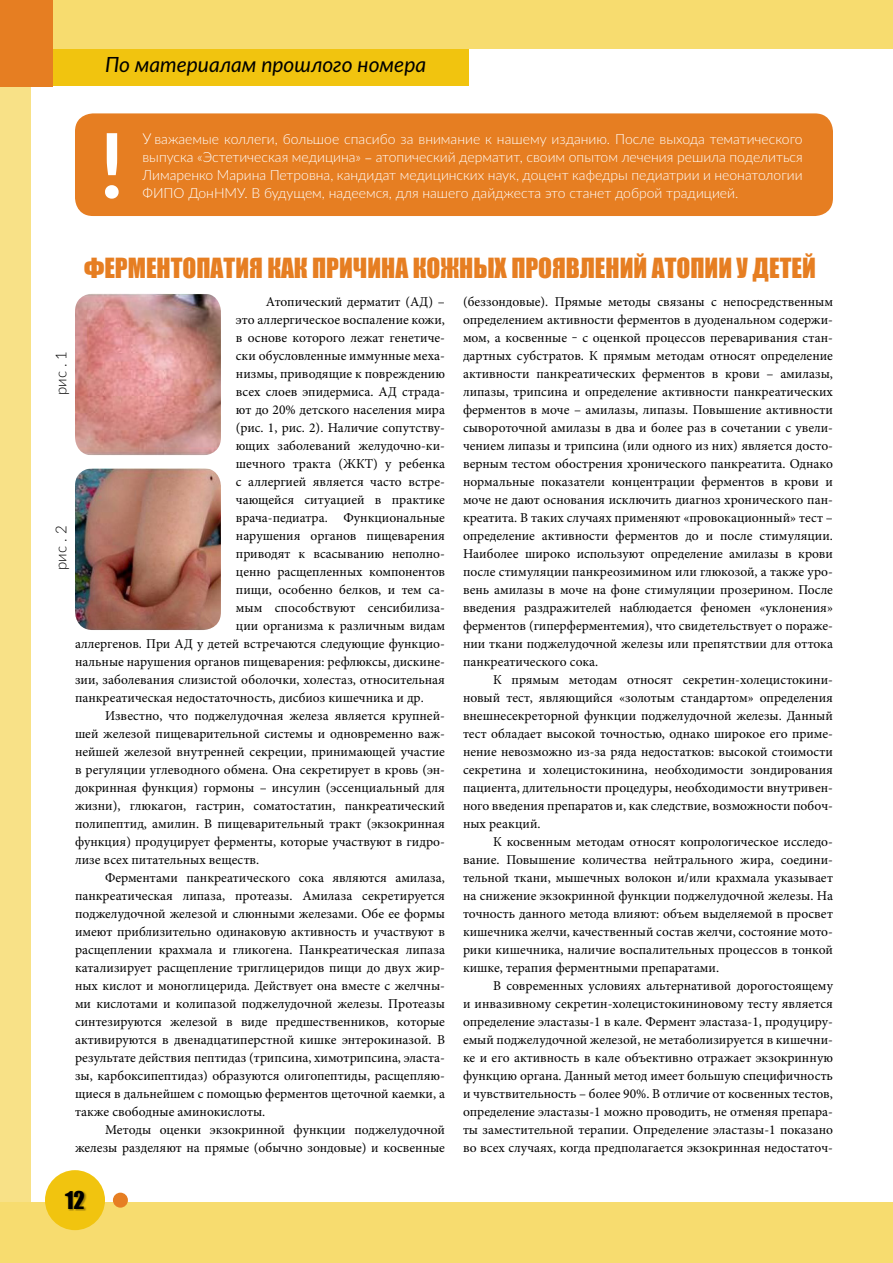
<style>
.page{position:relative;width:893px;height:1263px;background:#fff}
.page>*{position:absolute;margin:0;border:0;box-sizing:border-box;transform-origin:0 0}
.t1{font:700 89.7px "Lato";color:#fff}
.t2{font:25.5px "Impact";color:#e67e22}
.t3{font:22.5px "Impact";color:#000}
.t4{font:italic 21px "Lato";color:#000}
.t5{font:300 15px "Lato";color:#000}
.t6{font:300 13.95px/18px "Lato";color:#fff;text-align:justify}
.t7{font:13.5px/18px "Minion Pro";color:#000;text-align:justify}
.s1{font-size:15px}
.s2{font-family:"Minion Pro";font-weight:400}
</style>
<div class="page">
<div style="left:0;top:47px;width:469px;height:39px;background:#f1c40f"></div>
<div style="left:0;top:0;width:30px;height:1263px;background:#f8e187"></div>
<div style="left:0;top:1203px;width:893px;height:60px;background:#f7dc6f"></div>
<div style="left:0;top:0;width:893px;height:48px;background:#f7dc6f"></div>
<div style="left:0;top:0;width:52px;height:86px;background:#e67e22"></div>
<div style="left:45px;top:1170px;width:60px;height:60px;background:#f1c40f;border-radius:50%"></div>
<img style="left:65px;top:1191px;width:22px;height:19px">
<div style="left:113px;top:1193px;width:15px;height:15px;background:#e67e22;border-radius:50%"></div>
<div style="left:75px;top:113px;width:758px;height:103px;background:#e67e22;border-radius:18px"></div>
<img style="left:75px;top:293px;width:146px;height:162px">
<img style="left:75px;top:468px;width:146px;height:162px">
<h3 class="t4" style="left:105px;top:49px;width:323px">По материалам прошлого номера</h3>
<h1 class="t1" style="left:99px;top:99px;width:27px">!</h1>
<p class="t6" style="left:142px;top:129px;width:662px"><span class="s1">У</span> важаемые коллеги, большое спасибо за внимание к нашему изданию. После выхода тематического выпуска «Эстетическая медицина» <span class="s2">–</span> атопический дерматит, своим опытом лечения решила поделиться Лимаренко Марина Петровна, кандидат медицинских наук, доцент кафедры педиатрии и неонатологии ФИПО ДонНМУ. В будущем, надеемся, для нашего дайджеста это станет доброй традицией.</p>
<h2 class="t2" style="left:84px;top:248px;width:733px">ФЕРМЕНТОПАТИЯ КАК ПРИЧИНА КОЖНЫХ ПРОЯВЛЕНИЙ АТОПИИ У ДЕТЕЙ</h2>
<p class="t7" style="left:266px;top:293px;width:181px">Атопический дерматит (АД) –</p>
<p class="t7" style="left:236px;top:311px;width:211px">это аллергическое воспаление кожи,</p>
<p class="t7" style="left:236px;top:329px;width:211px">в основе которого лежат генетиче-</p>
<p class="t7" style="left:236px;top:347px;width:211px">ски обусловленные иммунные меха-</p>
<p class="t7" style="left:236px;top:365px;width:211px">низмы, приводящие к повреждению</p>
<p class="t7" style="left:236px;top:383px;width:211px">всех слоев эпидермиса. АД страда-</p>
<p class="t7" style="left:236px;top:401px;width:211px">ют до 20% детского населения мира</p>
<p class="t7" style="left:236px;top:419px;width:211px">(рис. 1, рис. 2). Наличие сопутству-</p>
<p class="t7" style="left:236px;top:437px;width:211px">ющих заболеваний желудочно-ки-</p>
<p class="t7" style="left:236px;top:455px;width:211px">шечного тракта (ЖКТ) у ребенка</p>
<p class="t7" style="left:236px;top:473px;width:211px">с аллергией является часто встре-</p>
<p class="t7" style="left:236px;top:491px;width:211px">чающейся ситуацией в практике</p>
<p class="t7" style="left:236px;top:509px;width:211px">врача-педиатра. Функциональные</p>
<p class="t7" style="left:236px;top:527px;width:211px">нарушения органов пищеварения</p>
<p class="t7" style="left:236px;top:545px;width:211px">приводят к всасыванию неполно-</p>
<p class="t7" style="left:236px;top:563px;width:211px">ценно расщепленных компонентов</p>
<p class="t7" style="left:236px;top:581px;width:211px">пищи, особенно белков, и тем са-</p>
<p class="t7" style="left:236px;top:599px;width:211px">мым способствуют сенсибилиза-</p>
<p class="t7" style="left:236px;top:617px;width:211px">ции организма к различным видам</p>
<p class="t7" style="left:75px;top:635px;width:371px">аллергенов. При АД у детей встречаются следующие функцио-</p>
<p class="t7" style="left:75px;top:653px;width:371px">нальные нарушения органов пищеварения: рефлюксы, дискине-</p>
<p class="t7" style="left:75px;top:671px;width:371px">зии, заболевания слизистой оболочки, холестаз, относительная</p>
<p class="t7" style="left:75px;top:689px;width:350px">панкреатическая недостаточность, дисбиоз кишечника и др.</p>
<p class="t7" style="left:105px;top:707px;width:341px">Известно, что поджелудочная железа является крупней-</p>
<p class="t7" style="left:75px;top:725px;width:371px">шей железой пищеварительной системы и одновременно важ-</p>
<p class="t7" style="left:75px;top:743px;width:371px">нейшей железой внутренней секреции, принимающей участие</p>
<p class="t7" style="left:75px;top:761px;width:371px">в регуляции углеводного обмена. Она секретирует в кровь (эн-</p>
<p class="t7" style="left:75px;top:779px;width:371px">докринная функция) гормоны – инсулин (эссенциальный для</p>
<p class="t7" style="left:75px;top:797px;width:371px">жизни), глюкагон, гастрин, соматостатин, панкреатический</p>
<p class="t7" style="left:75px;top:815px;width:371px">полипептид, амилин. В пищеварительный тракт (экзокринная</p>
<p class="t7" style="left:75px;top:833px;width:371px">функция) продуцирует ферменты, которые участвуют в гидро-</p>
<p class="t7" style="left:75px;top:851px;width:186px">лизе всех питательных веществ.</p>
<p class="t7" style="left:105px;top:869px;width:341px">Ферментами панкреатического сока являются амилаза,</p>
<p class="t7" style="left:75px;top:887px;width:371px">панкреатическая липаза, протеазы. Амилаза секретируется</p>
<p class="t7" style="left:75px;top:905px;width:371px">поджелудочной железой и слюнными железами. Обе ее формы</p>
<p class="t7" style="left:75px;top:923px;width:371px">имеют приблизительно одинаковую активность и участвуют в</p>
<p class="t7" style="left:75px;top:941px;width:371px">расщеплении крахмала и гликогена. Панкреатическая липаза</p>
<p class="t7" style="left:75px;top:959px;width:371px">катализирует расщепление триглицеридов пищи до двух жир-</p>
<p class="t7" style="left:75px;top:977px;width:371px">ных кислот и моноглицерида. Действует она вместе с желчны-</p>
<p class="t7" style="left:75px;top:995px;width:371px">ми кислотами и колипазой поджелудочной железы. Протеазы</p>
<p class="t7" style="left:75px;top:1013px;width:371px">синтезируются железой в виде предшественников, которые</p>
<p class="t7" style="left:75px;top:1031px;width:371px">активируются в двенадцатиперстной кишке энтерокиназой. В</p>
<p class="t7" style="left:75px;top:1049px;width:371px">результате действия пептидаз (трипсина, химотрипсина, эласта-</p>
<p class="t7" style="left:75px;top:1067px;width:371px">зы, карбоксипептидаз) образуются олигопептиды, расщепляю-</p>
<p class="t7" style="left:75px;top:1085px;width:371px">щиеся в дальнейшем с помощью ферментов щеточной каемки, а</p>
<p class="t7" style="left:75px;top:1103px;width:192px">также свободные аминокислоты.</p>
<p class="t7" style="left:105px;top:1121px;width:341px">Методы оценки экзокринной функции поджелудочной</p>
<p class="t7" style="left:75px;top:1139px;width:371px">железы разделяют на прямые (обычно зондовые) и косвенные</p>
<p class="t7" style="left:463px;top:293px;width:372px">(беззондовые). Прямые методы связаны с непосредственным определением активности ферментов в дуоденальном содержи&shy;мом, а косвенные ‒ с оценкой процессов переваривания стан&shy;дартных субстратов. К прямым методам относят определение активности панкреатических ферментов в крови – амилазы, липазы, трипсина и определение активности панкреатических ферментов в моче – амилазы, липазы. Повышение активности сывороточной амилазы в два и более раз в сочетании с увели&shy;чением липазы и трипсина (или одного из них) является досто&shy;верным тестом обострения хронического панкреатита. Однако нормальные показатели концентрации ферментов в крови и моче не дают основания исключить диагноз хронического пан&shy;креатита. В таких случаях применяют «провокационный» тест – определение активности ферментов до и после стимуляции.<br>Наиболее широко используют определение амилазы в крови после стимуляции панкреозимином или глюкозой, а также уро&shy;вень амилазы в моче на фоне стимуляции прозерином. После введения раздражителей наблюдается феномен «уклонения» ферментов (гиперферментемия), что свидетельствует о пораже&shy;нии ткани поджелудочной железы или препятствии для оттока панкреатического сока.</p>
<p class="t7" style="left:463px;top:670px;width:371px;text-indent:30px">К прямым методам относят секретин-холецистокини&shy;новый тест, являющийся «золотым стандартом» определения внешнесекреторной функции поджелудочной железы. Данный тест обладает высокой точностью, однако широкое его приме&shy;нение невозможно из-за ряда недостатков: высокой стоимости секретина и холецистокинина, необходимости зондирования пациента, длительности процедуры, необходимости внутривен&shy;ного введения препаратов и, как следствие, возможности побоч&shy;ных реакций.</p>
<p class="t7" style="left:463px;top:832px;width:371px;text-indent:30px">К косвенным методам относят копрологическое исследо&shy;вание. Повышение количества нейтрального жира, соедини&shy;тельной ткани, мышечных волокон и/или крахмала указывает на снижение экзокринной функции поджелудочной железы. На точность данного метода влияют: объем выделяемой в просвет кишечника желчи, качественный состав желчи, состояние мото&shy;рики кишечника, наличие воспалительных процессов в тонкой кишке, терапия ферментными препаратами.</p>
<p class="t7" style="left:463px;top:976px;width:371px;text-indent:30px">В современных условиях альтернативой дорогостоящему и инвазивному секретин-холецистокининовому тесту является определение эластазы-1 в кале. Фермент эластаза-1, продуциру&shy;емый поджелудочной железой, не метаболизируется в кишечни&shy;ке и его активность в кале объективно отражает экзокринную функцию органа. Данный метод имеет большую специфичность и чувствительность – более 90%. В отличие от косвенных тестов, определение эластазы-1 можно проводить, не отменяя препара&shy;ты заместительной терапии. Определение эластазы-1 показано во всех случаях, когда предполагается экзокринная недостаточ-</p>
<p class="t5" style="left:51px;top:395px;width:46px;rotate:-90deg">рис . 1</p>
<p class="t5" style="left:51px;top:570px;width:46px;rotate:-90deg">рис . 2</p>
<h3 class="t3" style="left:65px;top:1182px;width:21px">12</h3>
</div>
